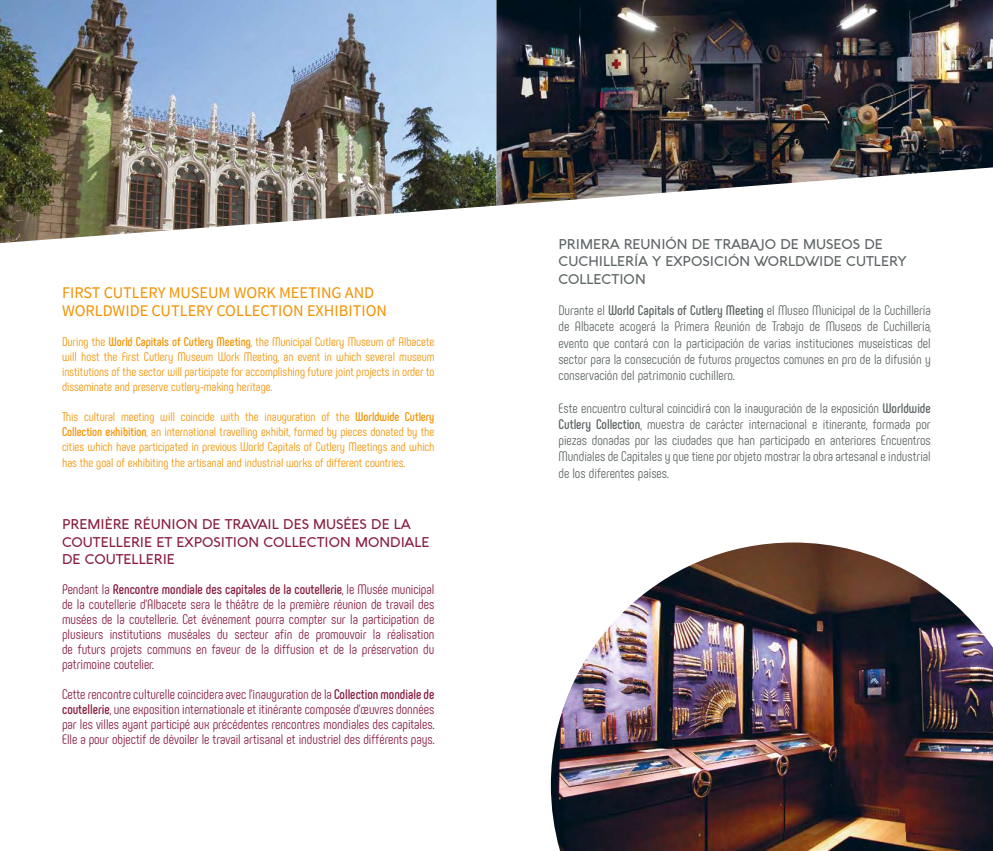
<style>
.page{position:relative;width:993px;height:851px;background:#fff}
.page>*{position:absolute;margin:0;border:0;box-sizing:border-box;transform-origin:0 0}
.t1{font:16.25px/18.8px "Source Sans Pro";color:#f39200}
.t2{font:13.75px/15px "Phenomena";color:#881d3e;text-align:justify}
.t3{font:13.75px/16.2px "Phenomena";color:#5d6465;text-align:justify}
.t4{font:500 13.75px/17.5px "Aquawax";color:#881d3e}
.t5{font:500 13.75px/17.5px "Aquawax";color:#5d6465}
.t6{font:12.5px/15px "Phenomena";color:#f39200;text-align:justify}
.s1{font-weight:700}
</style>
<div class="page">
<img style="left:550px;top:542px;width:442px;height:308px">
<img style="left:0;top:0;width:496px;height:243px">
<img style="left:496px;top:0;width:496px;height:205px">
<p class="t1" style="left:62px;top:283px;width:326px">FIRST CUTLERY MUSEUM WORK MEETING AND<br>WORLDWIDE CUTLERY COLLECTION EXHIBITION</p>
<p class="t6" style="left:62px;top:334px;width:374px">During the <span class="s1">World Capitals of Cutlery Meeting</span>, the Municipal Cutlery Museum of Albacete will host the First Cutlery Museum Work Meeting, an event in which several museum institutions of the sector will participate for accomplishing future joint projects in order to disseminate and preserve cutlery-making heritage.</p>
<p class="t6" style="left:62px;top:409px;width:374px">This cultural meeting will coincide with the inauguration of the <span class="s1">Worldwide Cutlery Collection exhibition</span>, an international travelling exhibit, formed by pieces donated by the cities which have participated in previous World Capitals of Cutlery Meetings and which has the goal of exhibiting the artisanal and industrial works of different countries.</p>
<p class="t4" style="left:62px;top:515px;width:369px">PREMIÈRE RÉUNION DE TRAVAIL DES MUSÉES DE LA<br>COUTELLERIE ET EXPOSITION COLLECTION MONDIALE<br>DE COUTELLERIE</p>
<p class="t2" style="left:62px;top:581px;width:374px">Pendant la <span class="s1">Rencontre mondiale des capitales de la coutellerie</span>, le Musée municipal de la coutellerie d’Albacete sera le théâtre de la première réunion de travail des musées de la coutellerie. Cet événement pourra compter sur la participation de plusieurs institutions muséales du secteur afin de promouvoir la réalisation de futurs projets communs en faveur de la diffusion et de la préservation du patrimoine coutelier.</p>
<p class="t2" style="left:62px;top:686px;width:374px">Cette rencontre culturelle coïncidera avec l’inauguration de la <span class="s1">Collection mondiale de coutellerie</span>, une exposition internationale et itinérante composée d’œuvres données par les villes ayant participé aux précédentes rencontres mondiales des capitales.<br>Elle a pour objectif de dévoiler le travail artisanal et industriel des différents pays.</p>
<p class="t5" style="left:558px;top:235px;width:350px">PRIMERA REUNIÓN DE TRABAJO DE MUSEOS DE<br>CUCHILLERÍA Y EXPOSICIÓN WORLDWIDE CUTLERY<br>COLLECTION</p>
<p class="t3" style="left:558px;top:302px;width:374px">Durante el <span class="s1">World Capitals of Cutlery Meeting</span> el Museo Municipal de la Cuchillería de Albacete acogerá la Primera Reunión de Trabajo de Museos de Cuchillería, evento que contará con la participación de varias instituciones museísticas del sector para la consecución de futuros proyectos comunes en pro de la difusión y conservación del patrimonio cuchillero.</p>
<p class="t3" style="left:558px;top:399px;width:374px">Este encuentro cultural coincidirá con la inauguración de la exposición <span class="s1">Worldwide Cutlery Collection</span>, muestra de carácter internacional e itinerante, formada por piezas donadas por las ciudades que han participado en anteriores Encuentros Mundiales de Capitales y que tiene por objeto mostrar la obra artesanal e industrial de los diferentes países.</p>
</div>
